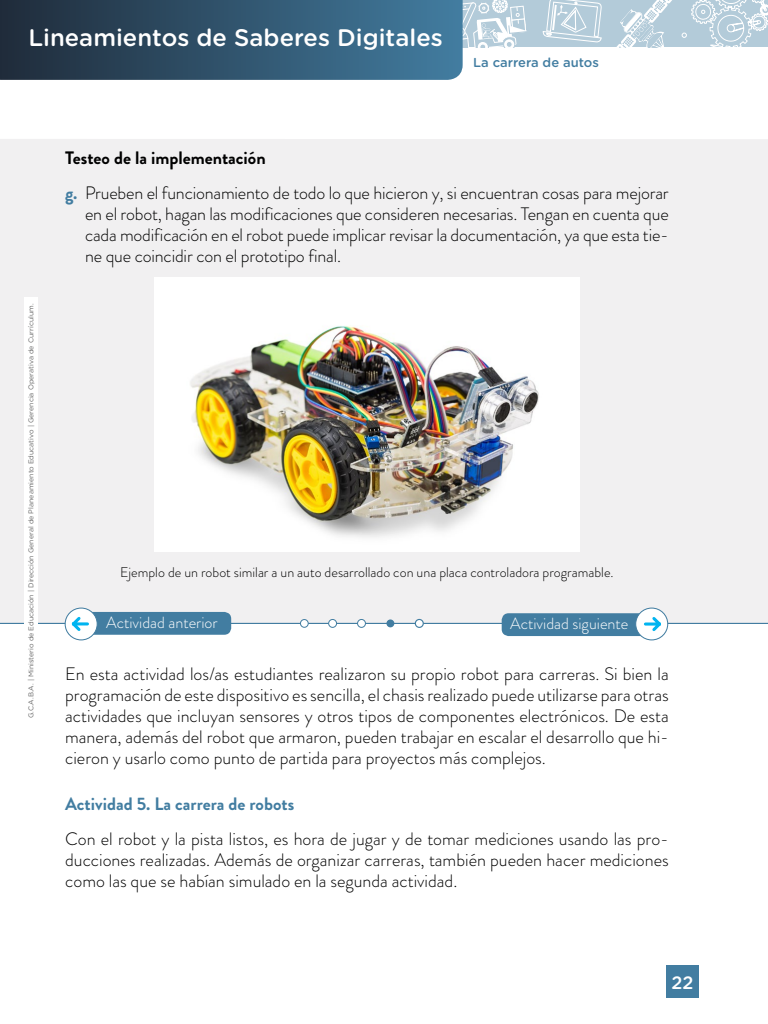
<style>
.page{position:relative;width:768px;height:1024px;background:#fff}
.page>*{position:absolute;margin:0;border:0;box-sizing:border-box;transform-origin:0 0}
.t1{font:500 26px "Gotham Rounded";letter-spacing:-.02em;color:#fff}
.t2{font:500 23.9px "Gotham Rounded";color:#fff}
.t3{font:300 18px/21px "Brandon Grotesque";letter-spacing:-.01em;color:#000;text-align:justify}
.t4{font:700 18px "Brandon Grotesque";color:#427da1}
.t5{font:500 17.9px "Gotham Rounded";color:#fff}
.t6{font:300 16.1px "Brandon Grotesque";color:#fff}
.t7{font:300 14px "Brandon Grotesque";color:#000}
.t8{font:500 13px "Gotham Rounded";color:#427da1}
.t9{font:7px "Gotham Rounded";color:#666}
.s1{font-weight:700}
.s2{font-weight:700;color:#427da1}
</style>
<div class="page">
<div style="left:666px;top:966px;width:33px;height:32px;background:#427da1"></div>
<div style="left:240px;top:0;width:528px;height:47px;background:#b3cbd9"></div>
<svg style="left:463px;top:0;width:64px;height:47px"></svg>
<svg style="left:542px;top:0;width:226px;height:47px"></svg>
<svg style="left:0;top:0;width:463px;height:80px;background:#31546d"></svg>
<div style="left:0;top:139px;width:768px;height:485px;background:#f1f0f1"></div>
<img style="left:154px;top:277px;width:425px;height:275px">
<svg style="left:636px;top:608px;width:32px;height:32px"></svg>
<div style="left:635px;top:608px;width:33px;height:32px;border:1px solid #427da1;border-radius:50%"></div>
<svg style="left:502px;top:613px;width:162px;height:23px;background:#5c91b0"></svg>
<svg style="left:65px;top:608px;width:32px;height:32px"></svg>
<div style="left:65px;top:608px;width:33px;height:32px;border:1px solid #427da1;border-radius:50%"></div>
<svg style="left:69px;top:612px;width:162px;height:23px;background:#5c91b0"></svg>
<div style="left:329px;top:619px;width:8px;height:8px;background:#fff;border-radius:50%"></div>
<div style="left:328px;top:619px;width:9px;height:9px;border:1px solid #427da1;border-radius:50%"></div>
<div style="left:300px;top:620px;width:8px;height:7px;background:#fff;border-radius:50%"></div>
<div style="left:300px;top:619px;width:9px;height:9px;border:1px solid #427da1;border-radius:50%"></div>
<div style="left:358px;top:619px;width:7px;height:8px;background:#fff;border-radius:50%"></div>
<div style="left:357px;top:619px;width:9px;height:9px;border:1px solid #427da1;border-radius:50%"></div>
<div style="left:386px;top:619px;width:8px;height:8px;background:#427da1;border-radius:50%"></div>
<div style="left:415px;top:619px;width:8px;height:8px;background:#fff;border-radius:50%"></div>
<div style="left:415px;top:619px;width:9px;height:9px;border:1px solid #427da1;border-radius:50%"></div>
<div style="left:24px;top:297px;width:13px;height:430px;background:#fff"></div>
<h2 class="t2" style="left:28px;top:20px;width:416px">Lineamientos de Saberes Digitales</h2>
<h1 class="t1" style="left:39px;top:32px;width:153px">Tecnológica</h1>
<p class="t8" style="left:473px;top:53px;width:127px">La carrera de autos</p>
<p class="t9" style="left:26px;top:718px;width:416px;rotate:-90deg">G.C.A.B.A. | Ministerio de Educación | Dirección General de Planeamiento Educativo | Gerencia Operativa de Currículum.</p>
<p class="t3" style="left:65px;top:140px;width:605px;line-height:35.2px"><span class="s1">Testeo de la implementación<br></span><span class="s2">g.</span> Prueben el funcionamiento de todo lo que hicieron y, si encuentran cosas para mejorar</p>
<p class="t3" style="left:85px;top:203px;width:585px">en el robot, hagan las modificaciones que consideren necesarias. Tengan en cuenta que cada modificación en el robot puede implicar revisar la documentación, ya que esta tie&shy;ne que coincidir con el prototipo final.</p>
<p class="t7" style="left:120px;top:562px;width:495px">Ejemplo de un robot similar a un auto desarrollado con una placa controladora programable.</p>
<p class="t6" style="left:106px;top:612px;width:113px">Actividad anterior</p>
<p class="t6" style="left:510px;top:613px;width:120px">Actividad siguiente</p>
<p class="t3" style="left:65px;top:663px;width:605px">En esta actividad los/as estudiantes realizaron su propio robot para carreras. Si bien la programación de este dispositivo es sencilla, el chasis realizado puede utilizarse para otras actividades que incluyan sensores y otros tipos de componentes electrónicos. De esta manera, además del robot que armaron, pueden trabajar en escalar el desarrollo que hi&shy;cieron y usarlo como punto de partida para proyectos más complejos.</p>
<p class="t4" style="left:65px;top:791px;width:231px">Actividad 5. La carrera de robots</p>
<p class="t3" style="left:65px;top:829px;width:605px">Con el robot y la pista listos, es hora de jugar y de tomar mediciones usando las pro&shy;ducciones realizadas. Además de organizar carreras, también pueden hacer mediciones como las que se habían simulado en la segunda actividad.</p>
<p class="t5" style="left:672px;top:970px;width:23px">22</p>
</div>
